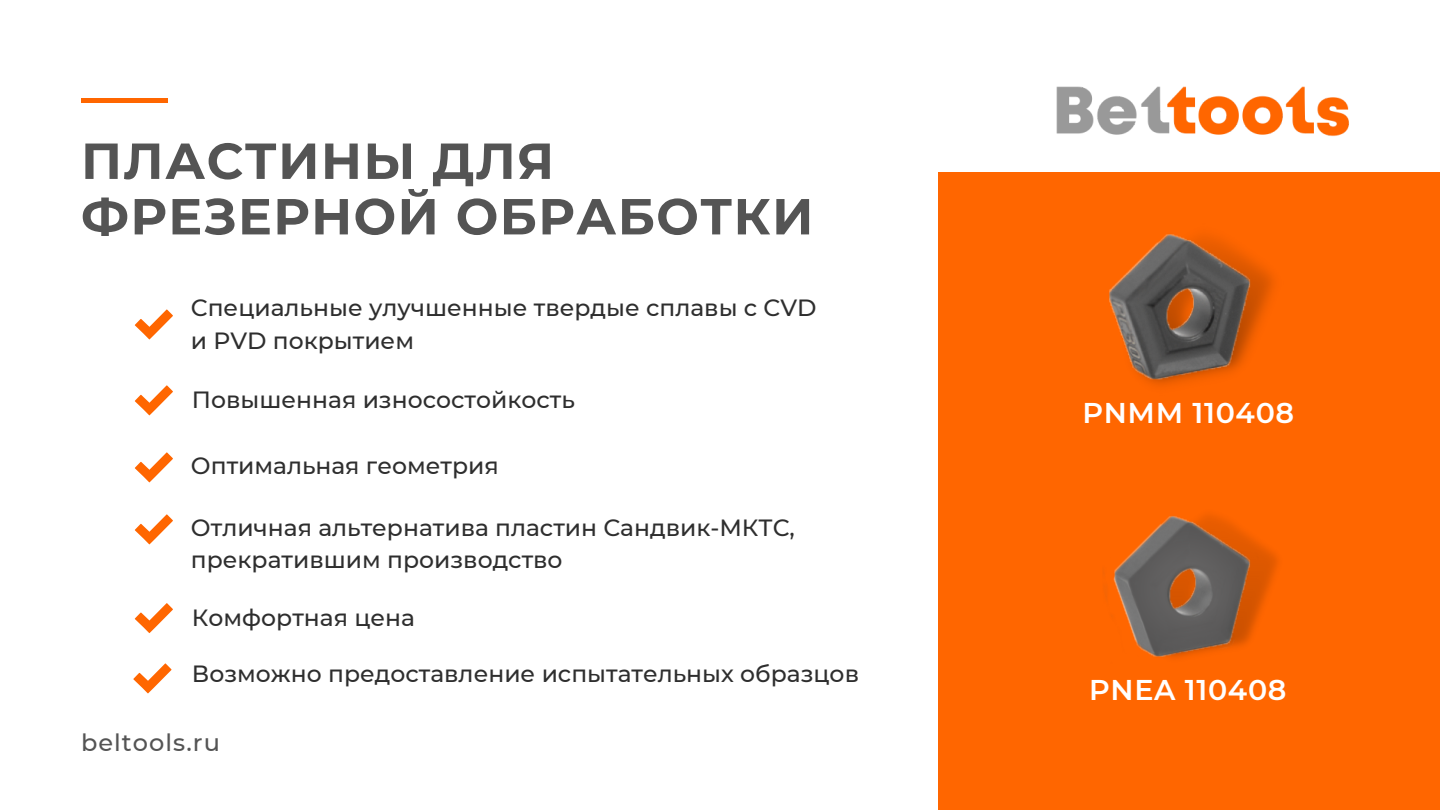
<style>
.page{position:relative;width:1440px;height:810px;background:#fff}
.page>*{position:absolute;margin:0;border:0;box-sizing:border-box;transform-origin:0 0}
.t1{font:700 50.6px/55.5px "Montserrat";letter-spacing:.025em;color:#545454}
.t2{font:600 28.5px "Montserrat";letter-spacing:.025em;color:#fff}
.t3{font:500 24px "Montserrat";letter-spacing:.045em;color:#545454}
.t4{font:500 23.5px/32.2px "Montserrat";color:#2e2e2e}
</style>
<div class="page">
<hr style="left:81px;top:98px;width:87px;height:4px;background:#f60">
<img style="left:1056px;top:86px;width:293px;height:51px">
<div style="left:938px;top:172px;width:502px;height:638px;background:#f60"></div>
<svg style="left:135px;top:309px;width:38px;height:30px"></svg>
<svg style="left:135px;top:385px;width:38px;height:30px"></svg>
<svg style="left:135px;top:452px;width:38px;height:30px"></svg>
<img style="left:1106px;top:515px;width:172px;height:143px">
<img style="left:1110px;top:234px;width:164px;height:152px">
<svg style="left:135px;top:514px;width:38px;height:30px"></svg>
<svg style="left:135px;top:603px;width:38px;height:30px"></svg>
<svg style="left:133px;top:663px;width:39px;height:30px"></svg>
<p class="t1" style="left:81px;top:133px;width:734px">ПЛАСТИНЫ ДЛЯ<br>ФРЕЗЕРНОЙ ОБРАБОТКИ</p>
<p class="t4" style="left:191px;top:292px;width:627px">Специальные улучшенные твердые сплавы с CVD и PVD покрытием</p>
<p class="t4" style="left:192px;top:384px;width:385px">Повышенная износостойкость</p>
<p class="t4" style="left:191px;top:450px;width:310px">Оптимальная геометрия</p>
<p class="t4" style="left:191px;top:512px;width:606px">Отличная альтернатива пластин Сандвик-МКТС, прекратившим производство</p>
<p class="t4" style="left:192px;top:602px;width:225px">Комфортная цена</p>
<p class="t4" style="left:192px;top:657px;width:669px">Возможно предоставление испытательных образцов</p>
<p class="t3" style="left:81px;top:728px;width:140px">beltools.ru</p>
<p class="t2" style="left:1082px;top:396px;width:213px">PNММ 110408</p>
<p class="t2" style="left:1089px;top:673px;width:199px">PNEA 110408</p>
</div>
